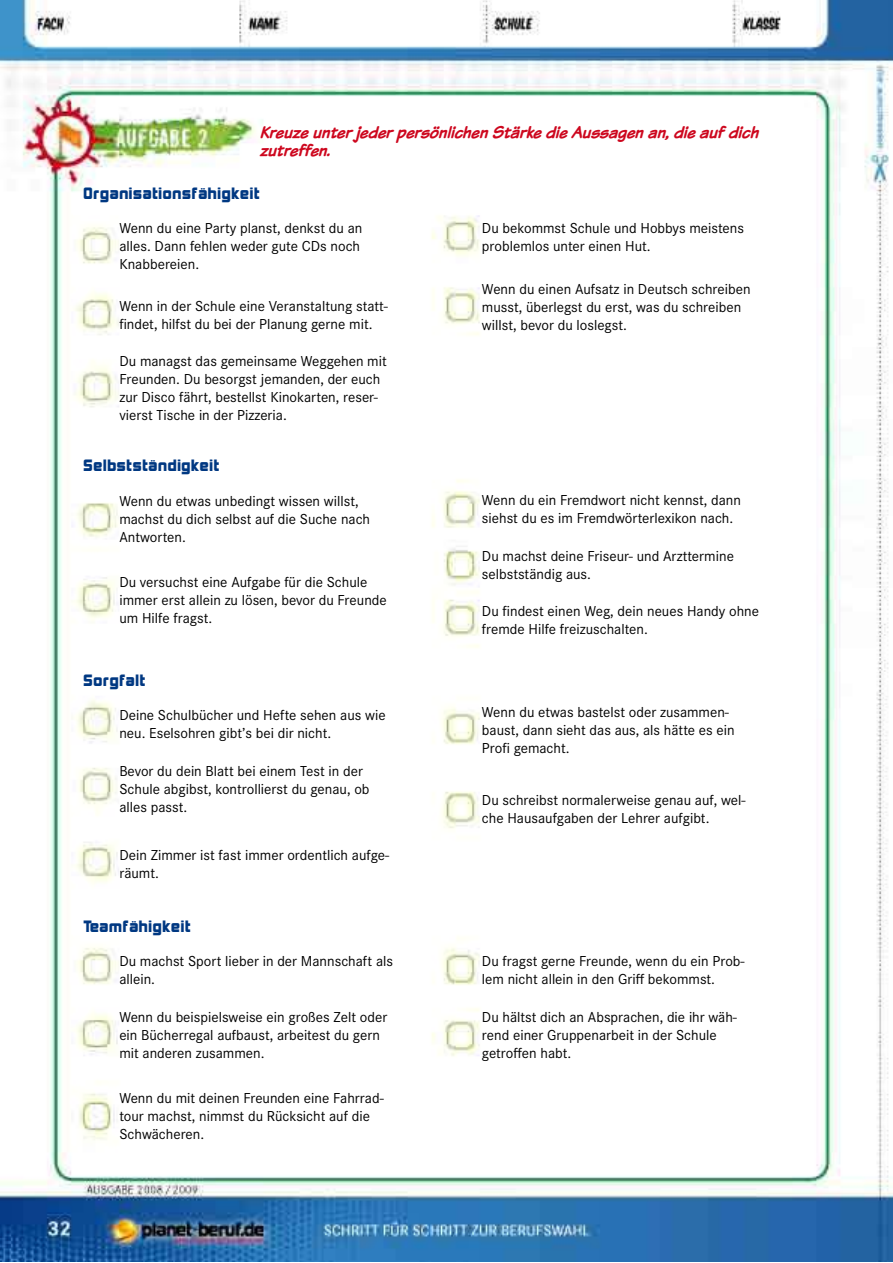
<style>
.page{position:relative;width:893px;height:1263px;background:#fff}
.page>*{position:absolute;margin:0;border:0;box-sizing:border-box;transform-origin:0 0}
.t1{font:italic 700 18px/18px "Komika Text";color:#cd071e}
.t2{font:15px/18px "Corporate S";color:#000}
.t3{font:15px "Kimberley";letter-spacing:.05em;color:#003882}
</style>
<div class="page">
<img style="left:0;top:0;width:892px;height:1261px">
<p class="t1" style="left:259px;top:122px;width:500px">Kreuze unter jeder persönlichen Stärke die Aussagen an, die auf dich zutreffen.</p>
<p class="t3" style="left:84px;top:184px;width:177px">Organisationsfähigkeit</p>
<p class="t2" style="left:119px;top:220px;width:244px">Wenn du eine Party planst, denkst du an alles. Dann fehlen weder gute CDs noch<br>Knabbereien.</p>
<p class="t2" style="left:119px;top:297px;width:270px">Wenn in der Schule eine Veranstaltung statt&shy;findet, hilfst du bei der Planung gerne mit.</p>
<p class="t2" style="left:119px;top:352px;width:269px">Du managst das gemeinsame Weggehen mit Freunden. Du besorgst jemanden, der euch zur Disco fährt, bestellst Kinokarten, reser&shy;vierst Tische in der Pizzeria.</p>
<p class="t3" style="left:84px;top:457px;width:137px">Selbstständigkeit</p>
<p class="t2" style="left:119px;top:492px;width:252px">Wenn du etwas unbedingt wissen willst, machst du dich selbst auf die Suche nach<br>Antworten.</p>
<p class="t2" style="left:119px;top:573px;width:269px">Du versuchst eine Aufgabe für die Schule immer erst allein zu lösen, bevor du Freunde um H ilfe fragst.</p>
<p class="t3" style="left:84px;top:672px;width:63px">Sorgfalt</p>
<p class="t2" style="left:119px;top:706px;width:268px">Deine Schulbücher und Hefte sehen aus wie neu. Eselsohren gibt’s bei dir nicht.</p>
<p class="t2" style="left:119px;top:762px;width:252px">Bevor du dein Blatt bei einem Test in der<br>Schule abgibst, kontrollierst du genau, ob alles passt.</p>
<p class="t2" style="left:119px;top:846px;width:271px">Dein Zimmer ist fast immer ordentlich aufge&shy;räumt.</p>
<p class="t3" style="left:84px;top:918px;width:108px">Teamfähigkeit</p>
<p class="t2" style="left:119px;top:952px;width:275px">Du machst Sport lieber in der Mannschaft als allein.</p>
<p class="t2" style="left:119px;top:1008px;width:269px">Wenn du beispielsweise ein großes Zelt oder ein Bücherregal aufbaust, arbeitest du gern mit anderen zusammen.</p>
<p class="t2" style="left:119px;top:1089px;width:266px">Wenn du mit deinen Freunden eine Fahrrad&shy;tour machst, nimmst du Rücksicht auf die<br>Schwächeren.</p>
<p class="t2" style="left:482px;top:219px;width:264px">Du bekommst Schule und Hobbys meistens problemlos unter einen H ut.</p>
<p class="t2" style="left:482px;top:280px;width:270px">Wenn du einen Aufsatz in Deutsch schreiben musst, überlegst du erst, was du schreiben willst, bevor du loslegst.</p>
<p class="t2" style="left:482px;top:491px;width:261px">Wenn du ein Fremdwort nicht kennst, dann siehst du es im Fremdwörterlexikon nach.</p>
<p class="t2" style="left:482px;top:547px;width:253px">Du machst deine Friseur- und Arzttermine selbstständig aus.</p>
<p class="t2" style="left:482px;top:602px;width:279px">Du findest einen Weg, dein neues Handy ohne fremde H ilfe freizuschalten.</p>
<p class="t2" style="left:482px;top:703px;width:254px">Wenn du etwas bastelst oder zusammen&shy;baust, dann sieht das aus, als hätte es ein<br>Profi gemacht.</p>
<p class="t2" style="left:482px;top:791px;width:265px">Du schreibst normalerweise genau auf, wel&shy;che Hausaufgaben der Lehrer aufgibt.</p>
<p class="t2" style="left:482px;top:952px;width:264px">Du fragst gerne Freunde, wenn du ein Prob&shy;lem nicht allein in den Griff bekommst.</p>
<p class="t2" style="left:482px;top:1008px;width:257px">Du hältst dich an Absprachen, die ihr wäh&shy;rend einer Gruppenarbeit in der Schule getroffen habt.</p>
</div>
